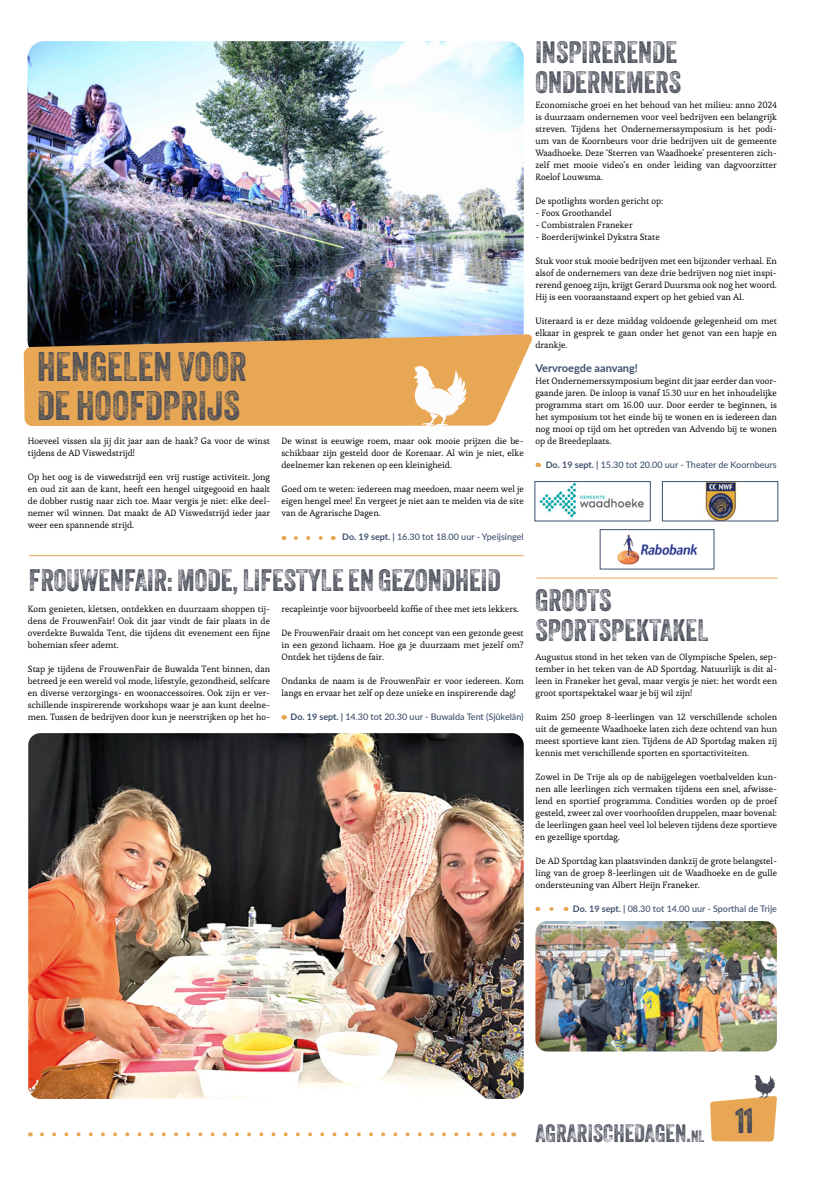
<style>
.page{position:relative;width:820px;height:1177px;background:#fff}
.page>*{position:absolute;margin:0;border:0;box-sizing:border-box;transform-origin:0 0}
.t1{font:40px/39px "Veneer Three";color:#494d58}
.t2{font:34px "Veneer Three";color:#494d58}
.t3{font:30px/29.9px "Veneer Three";color:#494d58}
.t4{font:24.3px "Veneer Three";color:#494d5a}
.t5{font:700 11px "Lato";color:#3f516f}
.t6{font:9px/12px "Esteban";color:#000;text-align:justify}
.t7{font:500 9px "Lato";color:#3f516f}
.s1{font-weight:700}
.s2{font-size:16px}
</style>
<div class="page">
<svg style="left:710px;top:1075px;width:66px;height:66px"></svg>
<svg style="left:42px;top:1132px;width:465px;height:4px"></svg>
<img style="left:28px;top:41px;width:495px;height:293px">
<svg style="left:24px;top:334px;width:508px;height:92px;fill:#e8a754"></svg>
<svg style="left:296px;top:536px;width:27px;height:4px"></svg>
<img style="left:535px;top:921px;width:241px;height:130px">
<img style="left:28px;top:733px;width:495px;height:365px">
<hr style="left:536px;top:577px;width:241px;height:1px;background:#e8a754">
<hr style="left:29px;top:555px;width:494px;height:1px;background:#e8a754">
<img style="left:539px;top:483px;width:105px;height:35px">
<div style="left:534px;top:481px;width:116px;height:40px;border:1px solid #3f516f"></div>
<img style="left:705px;top:483px;width:32px;height:36px">
<div style="left:662px;top:481px;width:115px;height:40px;border:1px solid #3f516f"></div>
<img style="left:617px;top:534px;width:81px;height:31px">
<div style="left:599px;top:529px;width:115px;height:40px;border:1px solid #3f516f"></div>
<svg style="left:413px;top:365px;width:54px;height:61px"></svg>
<h1 class="t1" style="left:37px;top:347px;width:211px">HENGELEN VOOR<br>DE HOOFDPRIJS</h1>
<p class="t6" style="left:28px;top:435px;width:244px">Hoeveel vissen sla jij dit jaar aan de haak? Ga voor de winst tijdens de AD Viswedstrijd!</p>
<p class="t6" style="left:28px;top:471px;width:244px">Op het oog is de viswedstrijd een vrij rustige activiteit. Jong en oud zit aan de kant, heeft een hengel uitgegooid en haalt de dobber rustig naar zich toe. Maar vergis je niet: elke deel&shy;nemer wil winnen. Dat maakt de AD Viswedstrijd ieder jaar weer een spannende strijd.</p>
<p class="t6" style="left:281px;top:435px;width:244px">De winst is eeuwige roem, maar ook mooie prijzen die be&shy;schikbaar zijn gesteld door de Korenaar. Al win je niet, elke deelnemer kan rekenen op een kleinigheid.</p>
<p class="t6" style="left:281px;top:483px;width:244px">Goed om te weten: iedereen mag meedoen, maar neem wel je eigen hengel mee! En vergeet je niet aan te melden via de site van de Agrarische Dagen.</p>
<p class="t7" style="left:342px;top:530px;width:183px"><span class="s1">Do. 19 sept. |</span> 16.30 tot 18.00 uur - Ypeijsingel</p>
<h3 class="t3" style="left:29px;top:565px;width:473px">FROUWENFAIR: MODE, LIFESTYLE EN GEZONDHEID</h3>
<p class="t6" style="left:28px;top:603px;width:244px">Kom genieten, kletsen, ontdekken en duurzaam shoppen tij&shy;dens de FrouwenFair! Ook dit jaar vindt de fair plaats in de overdekte Buwalda Tent, die tijdens dit evenement een fijne bohemian sfeer ademt.</p>
<p class="t6" style="left:28px;top:663px;width:244px">Stap je tijdens de FrouwenFair de Buwalda Tent binnen, dan betreed je een wereld vol mode, lifestyle, gezondheid, selfcare en diverse verzorgings- en woonaccessoires. Ook zijn er ver&shy;schillende inspirerende workshops waar je aan kunt deelne&shy;men. Tussen de bedrijven door kun je neerstrijken op het ho-</p>
<p class="t6" style="left:281px;top:603px;width:239px">recapleintje voor bijvoorbeeld koffie of thee met iets lekkers.</p>
<p class="t6" style="left:281px;top:627px;width:244px">De FrouwenFair draait om het concept van een gezonde geest in een gezond lichaam. Hoe ga je duurzaam met jezelf om?<br>Ontdek het tijdens de fair.</p>
<p class="t6" style="left:281px;top:675px;width:244px">Ondanks de naam is de FrouwenFair er voor iedereen. Kom langs en ervaar het zelf op deze unieke en inspirerende dag!</p>
<p class="t7" style="left:290px;top:710px;width:234px"><span class="s1">Do. 19 sept. |</span> 14.30 tot 20.30 uur - Buwalda Tent (Sjûkelân)</p>
<h3 class="t3" style="left:535px;top:37px;width:147px">INSPIRERENDE<br>ONDERNEMERS</h3>
<p class="t6" style="left:535px;top:99px;width:243px">Economische groei en het behoud van het milieu: anno 2024 is duurzaam ondernemen voor veel bedrijven een belangrijk streven. Tijdens het Ondernemerssymposium is het podi&shy;um van de Koornbeurs voor drie bedrijven uit de gemeente Waadhoeke. Deze ‘Sterren van Waadhoeke’ presenteren zich&shy;zelf met mooie video’s en onder leiding van dagvoorzitter Roelof Louwsma.</p>
<p class="t6" style="left:535px;top:195px;width:129px">De spotlights worden gericht op:</p>
<p class="t6" style="left:535px;top:207px;width:78px">- Foox Groothandel</p>
<p class="t6" style="left:535px;top:219px;width:99px">- Combistralen Franeker</p>
<p class="t6" style="left:535px;top:231px;width:126px">- Boerderijwinkel Dykstra State</p>
<p class="t6" style="left:535px;top:255px;width:243px">Stuk voor stuk mooie bedrijven met een bijzonder verhaal. En alsof de ondernemers van deze drie bedrijven nog niet inspi&shy;rerend genoeg zijn, krijgt Gerard Duursma ook nog het woord.<br>Hij is een vooraanstaand expert op het gebied van AI.</p>
<p class="t6" style="left:535px;top:315px;width:243px">Uiteraard is er deze middag voldoende gelegenheid om met elkaar in gesprek te gaan onder het genot van een hapje en drankje.</p>
<p class="t5" style="left:535px;top:360px;width:104px">Vervroegde aanvang!</p>
<p class="t6" style="left:535px;top:375px;width:243px">Het Ondernemerssymposium begint dit jaar eerder dan voor&shy;gaande jaren. De inloop is vanaf 15.30 uur en het inhoudelijke programma start om 16.00 uur. Door eerder te beginnen, is het symposium tot het einde bij te wonen en is iedereen dan nog mooi op tijd om het optreden van Advendo bij te wonen op de Breedeplaats.</p>
<p class="t7" style="left:545px;top:458px;width:232px"><span class="s1">Do. 19 sept. |</span> 15.30 tot 20.00 uur - Theater de Koornbeurs</p>
<h3 class="t3" style="left:535px;top:585px;width:174px">GROOTS<br>SPORTSPEKTAKEL</h3>
<p class="t6" style="left:535px;top:651px;width:243px">Augustus stond in het teken van de Olympische Spelen, sep&shy;tember in het teken van de AD Sportdag. Natuurlijk is dit al&shy;leen in Franeker het geval, maar vergis je niet: het wordt een groot sportspektakel waar je bij wil zijn!</p>
<p class="t6" style="left:535px;top:711px;width:243px">Ruim 250 groep 8-leerlingen van 12 verschillende scholen uit de gemeente Waadhoeke laten zich deze ochtend van hun meest sportieve kant zien. Tijdens de AD Sportdag maken zij kennis met verschillende sporten en sportactiviteiten.</p>
<p class="t6" style="left:535px;top:771px;width:243px">Zowel in De Trije als op de nabijgelegen voetbalvelden kun&shy;nen alle leerlingen zich vermaken tijdens een snel, afwisse&shy;lend en sportief programma. Condities worden op de proef gesteld, zweet zal over voorhoofden druppelen, maar bovenal: de leerlingen gaan heel veel lol beleven tijdens deze sportieve en gezellige sportdag.</p>
<p class="t6" style="left:535px;top:855px;width:243px">De AD Sportdag kan plaatsvinden dankzij de grote belangstel&shy;ling van de groep 8-leerlingen uit de Waadhoeke en de gulle ondersteuning van Albert Heijn Franeker.</p>
<p class="t7" style="left:572px;top:902px;width:205px"><span class="s1">Do. 19 sept. |</span> 08.30 tot 14.00 uur - Sporthal de Trije</p>
<h3 class="t4" style="left:535px;top:1118px;width:170px">AGRARISCHEDAGEN.<span class="s2">NL</span></h3>
<h2 class="t2" style="left:735px;top:1099px;width:20px">11</h2>
</div>
